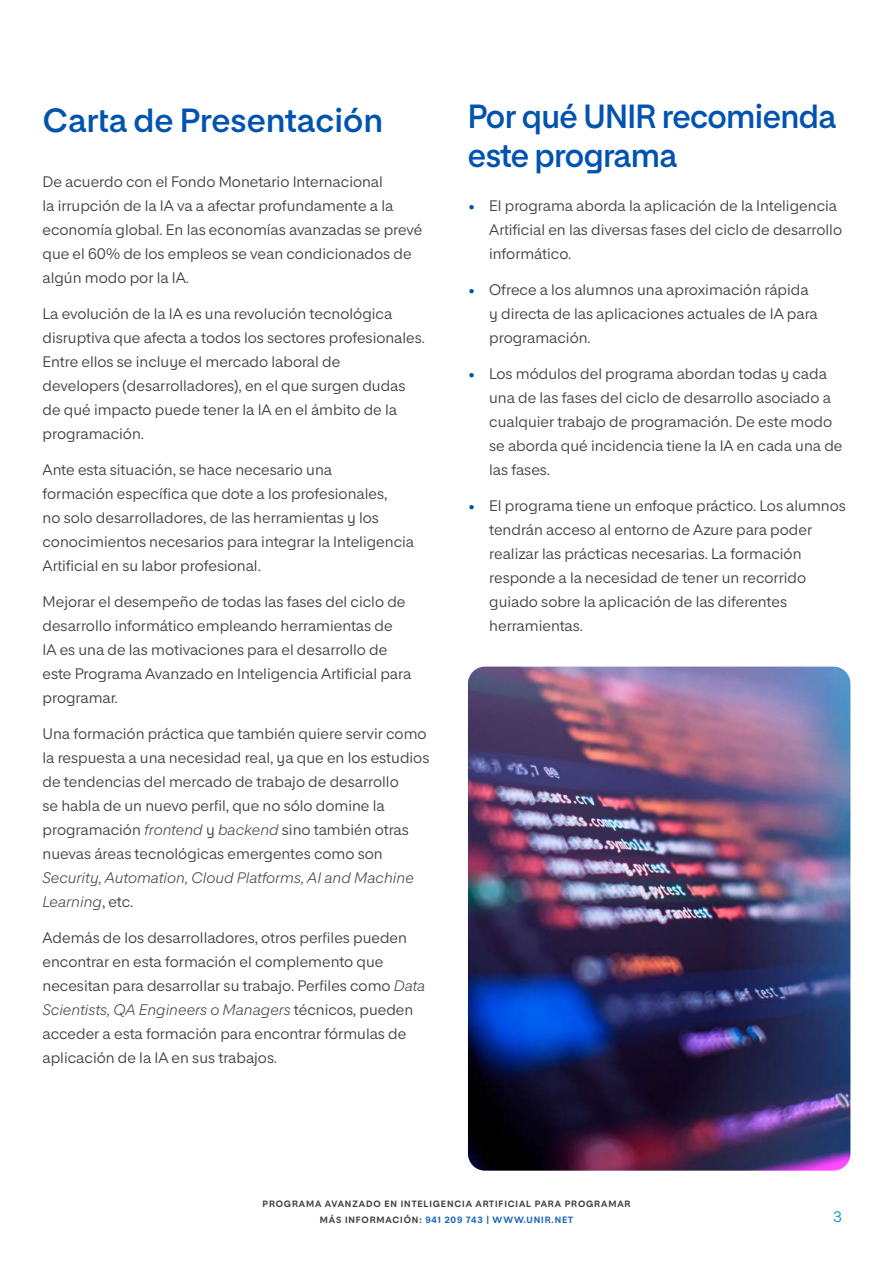
<style>
.page{position:relative;width:893px;height:1263px;background:#fff}
.page>*{position:absolute;margin:0;border:0;box-sizing:border-box;transform-origin:0 0}
.t1{font:600 33px/39px "Proeduca Sans";letter-spacing:-.02em;color:#0053af;scale:.96 1}
.t2{font:600 33px "Proeduca Sans";color:#0053af}
.t3{font:15px/24px "Proeduca Sans";color:#414141}
.t4{font:italic 300 15px/24px "Proeduca Sans";color:#414141}
.t5{font:15px "Proeduca Sans";color:#0053af}
.t6{font:700 9px/16.5px "Proeduca Sans";letter-spacing:.1em;color:#433f40;text-align:center}
.s1{font-weight:300;font-style:italic}
.s2{font-weight:400;font-style:normal}
.s3{font-weight:300;color:#0053af}
.s4{color:#1a64b7}
.s5{color:#0098cd}
</style>
<div class="page">
<img style="left:468px;top:667px;width:382px;height:504px">
<h1 class="t2" style="left:43px;top:100px;width:342px">Carta de Presentación</h1>
<p class="t3" style="left:43px;top:169px;width:381px">De acuerdo con el Fondo Monetario Internacional<br>la irrupción de la IA va a afectar profundamente a la economía global. En las economías avanzadas se prevé que el 60% de los empleos se vean condicionados de algún modo por la IA.</p>
<p class="t3" style="left:43px;top:301px;width:384px">La evolución de la IA es una revolución tecnológica disruptiva que afecta a todos los sectores profesionales.<br>Entre ellos se incluye el mercado laboral de<br>developers (desarrolladores), en el que surgen dudas de qué impacto puede tener la IA en el ámbito de la programación.</p>
<p class="t3" style="left:43px;top:457px;width:373px">Ante esta situación, se hace necesario una<br>formación específica que dote a los profesionales,<br>no solo desarrolladores, de las herramientas y los conocimientos necesarios para integrar la Inteligencia Artificial en su labor profesional.</p>
<p class="t3" style="left:43px;top:589px;width:370px">Mejorar el desempeño de todas las fases del ciclo de desarrollo informático empleando herramientas de<br>IA es una de las motivaciones para el desarrollo de este Programa Avanzado en Inteligencia Artificial para programar.</p>
<p class="t3" style="left:43px;top:721px;width:388px">Una formación práctica que también quiere servir como la respuesta a una necesidad real, ya que en los estudios de tendencias del mercado de trabajo de desarrollo<br>se habla de un nuevo perfil, que no sólo domine la programación <span class="s1">frontend</span> y <span class="s1">backend</span> sino también otras nuevas áreas tecnológicas emergentes como son</p>
<p class="t4" style="left:43px;top:865px;width:373px">Security, Automation, Cloud Platforms, AI and Machine<br>Learning<span class="s2">, etc.</span></p>
<p class="t3" style="left:43px;top:925px;width:384px">Además de los desarrolladores, otros perfiles pueden encontrar en esta formación el complemento que necesitan para desarrollar su trabajo. Perfiles como <span class="s1">Data Scientists, QA Engineers o Managers</span> técnicos, pueden acceder a esta formación para encontrar fórmulas de aplicación de la IA en sus trabajos.</p>
<h1 class="t1" style="left:468px;top:97px;width:385px">Por qué UNIR recomienda este programa</h1>
<p class="t3" style="left:489px;top:193px;width:354px;text-indent:-21px"><span class="s3">•</span> El programa aborda la aplicación de la Inteligencia<br>Artificial en las diversas fases del ciclo de desarrollo informático.</p>
<p class="t3" style="left:489px;top:277px;width:330px;text-indent:-21px"><span class="s3">•</span> Ofrece a los alumnos una aproximación rápida y directa de las aplicaciones actuales de IA para programación.</p>
<p class="t3" style="left:489px;top:361px;width:355px;text-indent:-21px"><span class="s3">•</span> Los módulos del programa abordan todas y cada una de las fases del ciclo de desarrollo asociado a cualquier trabajo de programación. De este modo se aborda qué incidencia tiene la IA en cada una de las fases.</p>
<p class="t3" style="left:489px;top:493px;width:358px;text-indent:-21px"><span class="s3">•</span> El programa tiene un enfoque práctico. Los alumnos tendrán acceso al entorno de Azure para poder realizar las prácticas necesarias. La formación responde a la necesidad de tener un recorrido guiado sobre la aplicación de las diferentes herramientas.</p>
<p class="t6" style="left:262px;top:1195px;width:370px">PROGRAMA AVANZADO EN INTELIGENCIA ARTIFICIAL PARA PROGRAMAR<br>MÁS INFORMACIÓN: <span class="s4">941 209 743 | WWW.UNIR.NET</span></p>
<p class="t5" style="left:812px;top:1208px;width:31px">» <span class="s5">3</span></p>
</div>
